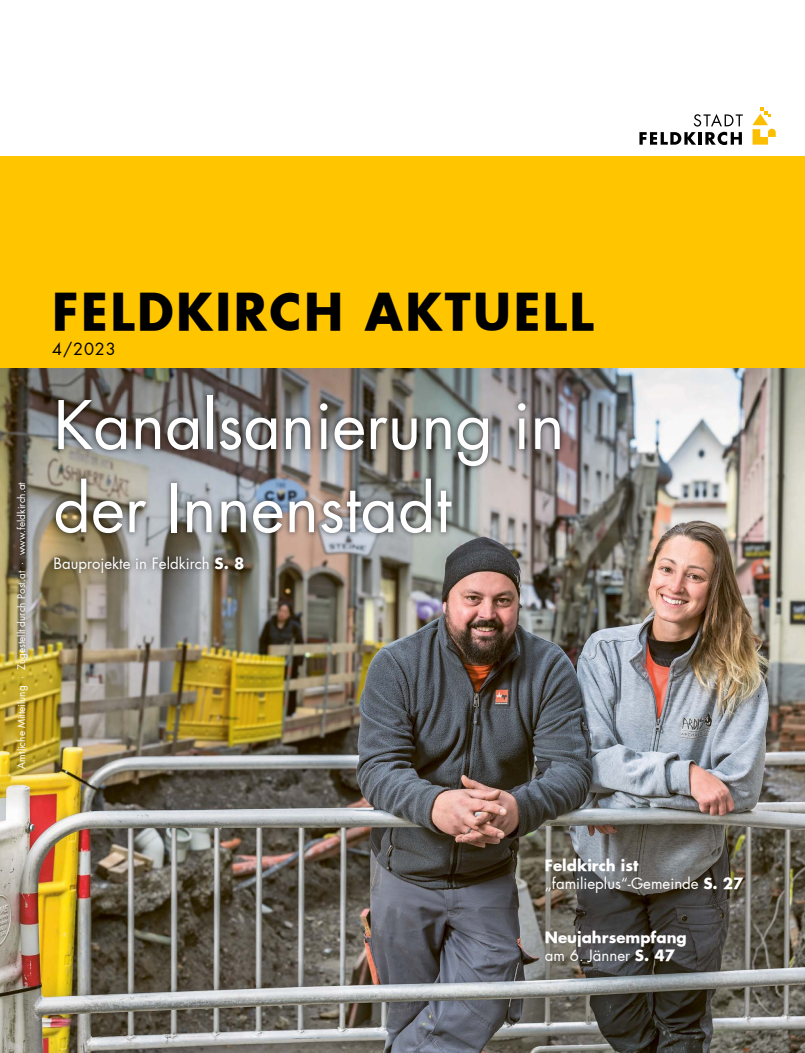
<style>
.page{position:relative;width:805px;height:1053px;background:#fff}
.page>*{position:absolute;margin:0;border:0;box-sizing:border-box;transform-origin:0 0}
.t1{font:65px/83.1px "Futura";color:#fff}
.t2{font:700 48.75px "Futura";letter-spacing:.05em;color:#000}
.t3{font:16.25px "Futura";color:#000}
.t4{font:15px/18.1px "Futura";color:#fff}
.t5{font:700 15px/18.1px "Futura";color:#fff}
.t6{font:10px "Futura";color:#fff}
.s1{font-weight:700}
.s2{font-weight:400}
</style>
<div class="page">
<img style="left:0;top:367px;width:804px;height:685px">
<div style="left:0;top:156px;width:804px;height:211px;background:#ffc600"></div>
<svg style="left:639px;top:114px;width:103px;height:31px"></svg>
<svg style="left:752px;top:107px;width:23px;height:38px"></svg>
<div style="left:48px;top:388px;width:518px;height:191px;background:#000;opacity:.75"></div>
<p class="t6" style="left:15px;top:768px;width:288px;rotate:-90deg">Amtliche Mitteilung · Zugestellt durch Post.at · www.feldkirch.at</p>
<h2 class="t2" style="left:52px;top:279px;width:542px">FELDKIRCH AKTUELL</h2>
<p class="t3" style="left:52px;top:339px;width:65px">4/2023</p>
<h1 class="t1" style="left:53px;top:384px;width:512px">Kanalsanierung in der Innenstadt</h1>
<p class="t4" style="left:53px;top:554px;width:192px">Bauprojekte in Feldkirch <span class="s1">S. 8</span></p>
<p class="t4" style="left:544px;top:856px;width:200px"><span class="s1">Feldkirch ist </span>„familieplus“-Gemeinde <span class="s1">S. 27</span></p>
<p class="t5" style="left:544px;top:928px;width:143px">Neujahrsempfang <span class="s2">am 6. Jänner</span> S. 47</p>
</div>
